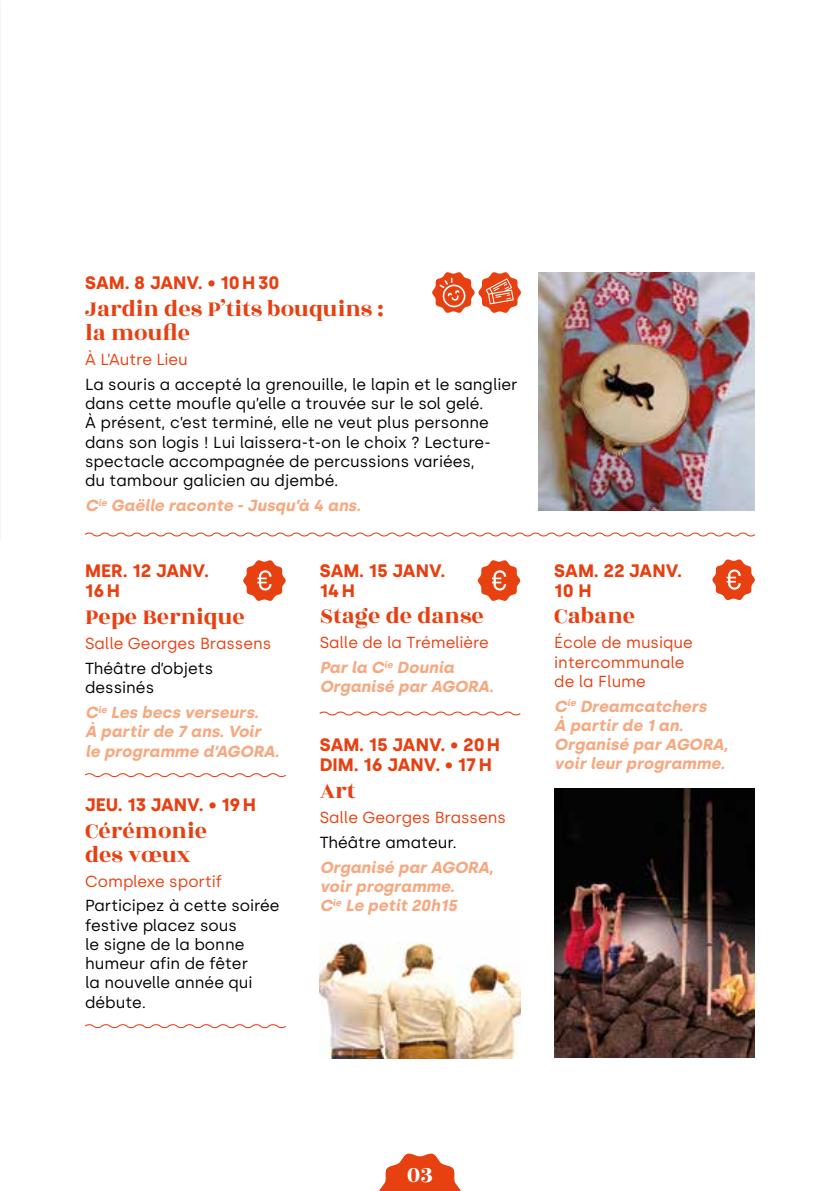
<style>
.page{position:relative;width:840px;height:1191px;background:#fff}
.page>*{position:absolute;margin:0;border:0;box-sizing:border-box;transform-origin:0 0}
.t1{font:24px/24px "Rozha One";color:#e74011}
.t2{font:24px "Rozha One";color:#fff}
.t3{font:700 18px/20px "Silka";color:#e74011}
.t4{font:16px/19.2px "Silka";color:#000}
.t5{font:italic 700 16px/19.2px "Silka";color:#f6a981}
.t6{font:16px/19.2px "Silka";color:#e74011}
.s1{font-weight:700;font-style:italic;color:#f6a981}
</style>
<div class="page">
<svg style="left:379px;top:1153px;width:82px;height:38px"></svg>
<svg style="left:85px;top:532px;width:670px;height:5px"></svg>
<svg style="left:85px;top:773px;width:201px;height:5px"></svg>
<svg style="left:85px;top:1024px;width:201px;height:5px"></svg>
<svg style="left:432px;top:272px;width:88px;height:41px"></svg>
<img style="left:538px;top:272px;width:216px;height:239px">
<svg style="left:243px;top:560px;width:42px;height:41px"></svg>
<svg style="left:712px;top:559px;width:42px;height:41px"></svg>
<svg style="left:477px;top:560px;width:43px;height:41px"></svg>
<svg style="left:319px;top:711px;width:202px;height:5px"></svg>
<img style="left:554px;top:788px;width:200px;height:269px">
<img style="left:319px;top:942px;width:201px;height:116px">
<p class="t3" style="left:85px;top:273px;width:196px">SAM. 8 JANV. • 10H30</p>
<h1 class="t1" style="left:85px;top:297px;width:300px">Jardin des P’tits bouquins : la moufle</h1>
<p class="t6" style="left:85px;top:350px;width:104px">À L’Autre Lieu</p>
<p class="t4" style="left:85px;top:375px;width:433px">La souris a accepté la grenouille, le lapin et le sanglier dans cette moufle qu’elle a trouvée sur le sol gelé.<br>À présent, c’est terminé, elle ne veut plus personne dans son logis ! Lui laissera-t-on le choix ? Lecture&shy;spectacle accompagnée de percussions variées,<br>du tambour galicien au djembé.</p>
<p class="t5" style="left:85px;top:495px;width:277px">C<sup>ie</sup> Gaëlle raconte - Jusqu’à 4 ans.</p>
<p class="t3" style="left:85px;top:561px;width:125px">MER. 12 JANV.<br>16H</p>
<h1 class="t1" style="left:85px;top:605px;width:161px">Pepe Bernique</h1>
<p class="t6" style="left:85px;top:634px;width:188px">Salle Georges Brassens</p>
<p class="t4" style="left:85px;top:659px;width:129px">Théâtre d’objets dessinés</p>
<p class="t5" style="left:85px;top:703px;width:195px">C<sup>ie</sup> Les becs verseurs.<br>À partir de 7 ans. Voir le programme d’AGORA.</p>
<p class="t3" style="left:85px;top:794px;width:172px">JEU. 13 JANV. • 19H</p>
<h1 class="t1" style="left:85px;top:818px;width:123px">Cérémonie des vœux</h1>
<p class="t6" style="left:85px;top:871px;width:139px">Complexe sportif</p>
<p class="t4" style="left:85px;top:896px;width:196px">Participez à cette soirée festive placez sous<br>le signe de la bonne humeur afin de fêter<br>la nouvelle année qui débute.</p>
<p class="t3" style="left:319px;top:560px;width:127px">SAM. 15 JANV.<br>14H</p>
<h1 class="t1" style="left:319px;top:604px;width:165px">Stage de danse</h1>
<p class="t6" style="left:319px;top:630px;width:171px;line-height:24.8px">Salle de la Trémelière<br><span class="s1">Par la C</span><sup>ie</sup> <span class="s1">Dounia</span></p>
<p class="t5" style="left:319px;top:677px;width:175px">Organisé par AGORA.</p>
<p class="t3" style="left:319px;top:735px;width:182px">SAM. 15 JANV. • 20H<br>DIM. 16 JANV. • 17H</p>
<h1 class="t1" style="left:319px;top:779px;width:37px">Art</h1>
<p class="t6" style="left:319px;top:807px;width:188px">Salle Georges Brassens</p>
<p class="t4" style="left:319px;top:832px;width:138px">Théâtre amateur.</p>
<p class="t5" style="left:319px;top:857px;width:175px">Organisé par AGORA, voir programme.<br>C<sup>ie</sup> Le petit 20h15</p>
<p class="t3" style="left:554px;top:560px;width:129px">SAM. 22 JANV.<br>10 H</p>
<h1 class="t1" style="left:554px;top:604px;width:82px">Cabane</h1>
<p class="t6" style="left:554px;top:633px;width:140px">École de musique intercommunale de la Flume</p>
<p class="t5" style="left:554px;top:696px;width:175px">C<sup>ie</sup> Dreamcatchers<br>À partir de 1 an.<br>Organisé par AGORA, voir leur programme.</p>
<h1 class="t2" style="left:406px;top:1158px;width:28px">03</h1>
</div>
